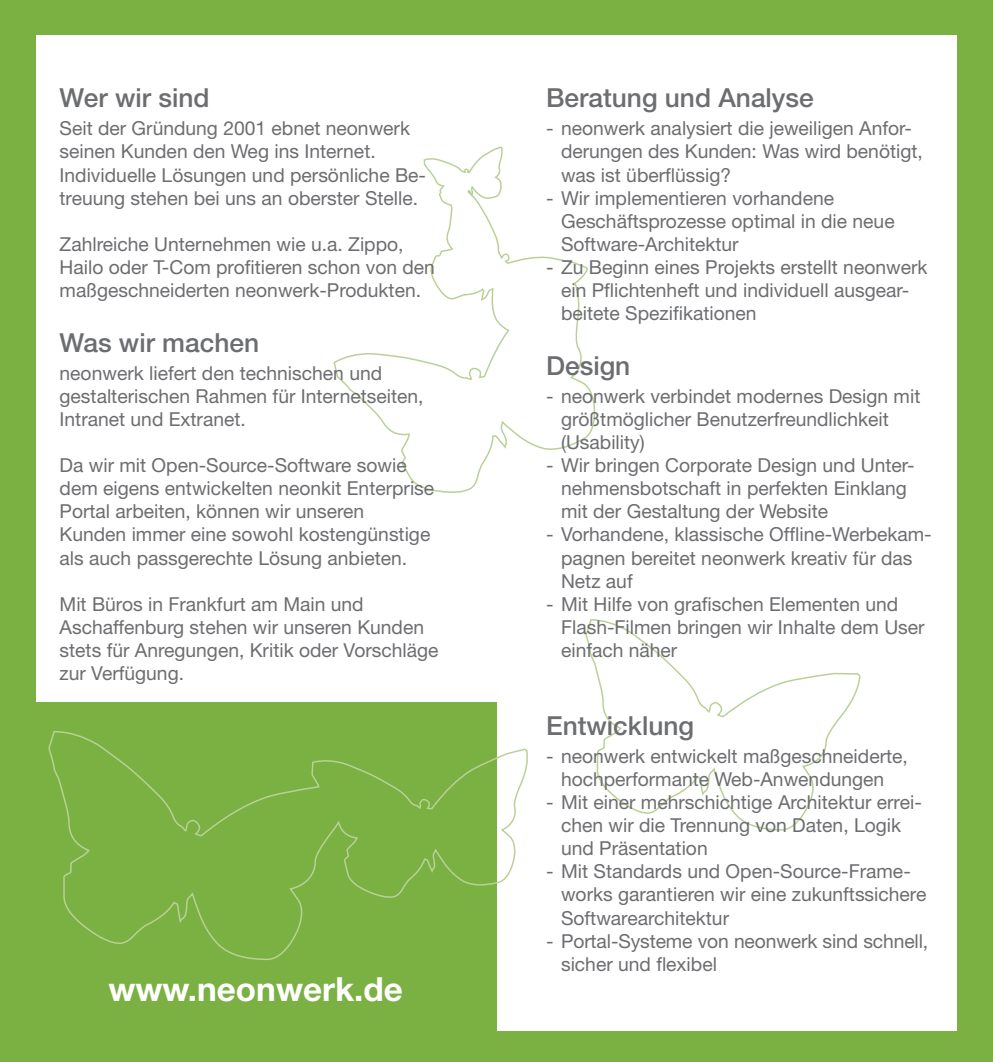
<style>
.page{position:relative;width:993px;height:1062px;background:#fff}
.page>*{position:absolute;margin:0;border:0;box-sizing:border-box;transform-origin:0 0}
.t1{font:700 33.25px "Helvetica Neue";color:#fff}
.t2{font:500 26.25px "Helvetica Neue";color:#6c6d70}
.t3{font:19.25px/23.1px "Helvetica Neue";color:#6c6d70}
</style>
<div class="page">
<div style="left:0;top:0;width:992px;height:1062px;background:#7ab142"></div>
<div style="left:36px;top:35px;width:920px;height:995px;background:#fff"></div>
<svg style="left:333px;top:146px;width:262px;height:347px"></svg>
<div style="left:25px;top:702px;width:471px;height:340px;background:#7ab142"></div>
<svg style="left:48px;top:619px;width:813px;height:341px"></svg>
<p class="t2" style="left:60px;top:82px;width:151px">Wer wir sind</p>
<p class="t3" style="left:60px;top:117px;width:352px">Seit der Gründung 2001 ebnet neonwerk seinen Kunden den Weg ins Internet.</p>
<p class="t3" style="left:60px;top:163px;width:368px">Individuelle Lösungen und persönliche Be&shy;treuung stehen bei uns an oberster Stelle.</p>
<p class="t3" style="left:60px;top:232px;width:377px">Zahlreiche Unternehmen wie u.a. Zippo,<br>Hailo oder T-Com profitieren schon von den maßgeschneiderten neonwerk-Produkten.</p>
<p class="t2" style="left:60px;top:327px;width:201px">Was wir machen</p>
<p class="t3" style="left:60px;top:361px;width:324px">neonwerk liefert den technischen und</p>
<p class="t3" style="left:60px;top:384px;width:365px">gestalterischen Rahmen für Internetseiten,<br>Intranet und Extranet.</p>
<p class="t3" style="left:60px;top:453px;width:376px">Da wir mit Open-Source-Software sowie dem eigens entwickelten neonkit Enterprise<br>Portal arbeiten, können wir unseren</p>
<p class="t3" style="left:60px;top:523px;width:372px">Kunden immer eine sowohl kostengünstige als auch passgerechte Lösung anbieten.</p>
<p class="t3" style="left:60px;top:592px;width:305px">Mit Büros in Frankfurt am Main und</p>
<p class="t3" style="left:60px;top:615px;width:366px">Aschaffenburg stehen wir unseren Kunden</p>
<p class="t3" style="left:60px;top:638px;width:380px">stets für Anregungen, Kritik oder Vorschläge zur Verfügung.</p>
<p class="t1" style="left:108px;top:968px;width:296px">www.neonwerk.de</p>
<p class="t2" style="left:546px;top:82px;width:269px">Beratung und Analyse</p>
<p class="t3" style="left:561px;top:117px;width:363px;text-indent:-15px">- neonwerk analysiert die jeweiligen Anfor&shy;derungen des Kunden: Was wird benötigt, was ist überflüssig?</p>
<p class="t3" style="left:546px;top:186px;width:289px">- Wir implementieren vorhandene</p>
<p class="t3" style="left:561px;top:209px;width:335px">Geschäftsprozesse optimal in die neue<br>Software-Architektur</p>
<p class="t3" style="left:561px;top:255px;width:368px;text-indent:-15px">- Zu Beginn eines Projekts erstellt neonwerk ein Pflichtenheft und individuell ausgear&shy;beitete Spezifikationen</p>
<p class="t2" style="left:546px;top:350px;width:86px">Design</p>
<p class="t3" style="left:561px;top:384px;width:361px;text-indent:-15px">- neonwerk verbindet modernes Design mit größtmöglicher Benutzerfreundlichkeit (Usability)</p>
<p class="t3" style="left:561px;top:453px;width:355px;text-indent:-15px">- Wir bringen Corporate Design und Unter&shy;nehmensbotschaft in perfekten Einklang mit der Gestaltung der Website</p>
<p class="t3" style="left:561px;top:523px;width:372px;text-indent:-15px">- Vorhandene, klassische Offline-Werbekam&shy;pagnen bereitet neonwerk kreativ für das<br>Netz auf</p>
<p class="t3" style="left:561px;top:592px;width:365px;text-indent:-15px">- Mit Hilfe von grafischen Elementen und<br>Flash-Filmen bringen wir Inhalte dem User einfach näher</p>
<p class="t2" style="left:546px;top:709px;width:149px">Entwicklung</p>
<p class="t3" style="left:546px;top:744px;width:363px;text-align:center">- neonwerk entwickelt maßgeschneiderte, hochperformante Web-Anwendungen</p>
<p class="t3" style="left:561px;top:790px;width:362px;text-indent:-15px">- Mit einer mehrschichtige Architektur errei&shy;chen wir die Trennung von Daten, Logik und Präsentation</p>
<p class="t3" style="left:561px;top:859px;width:367px;text-indent:-15px">- Mit Standards und Open-Source-Frame&shy;works garantieren wir eine zukunftssichere<br>Softwarearchitektur</p>
<p class="t3" style="left:561px;top:929px;width:368px;text-indent:-15px">- Portal-Systeme von neonwerk sind schnell, sicher und flexibel</p>
</div>
